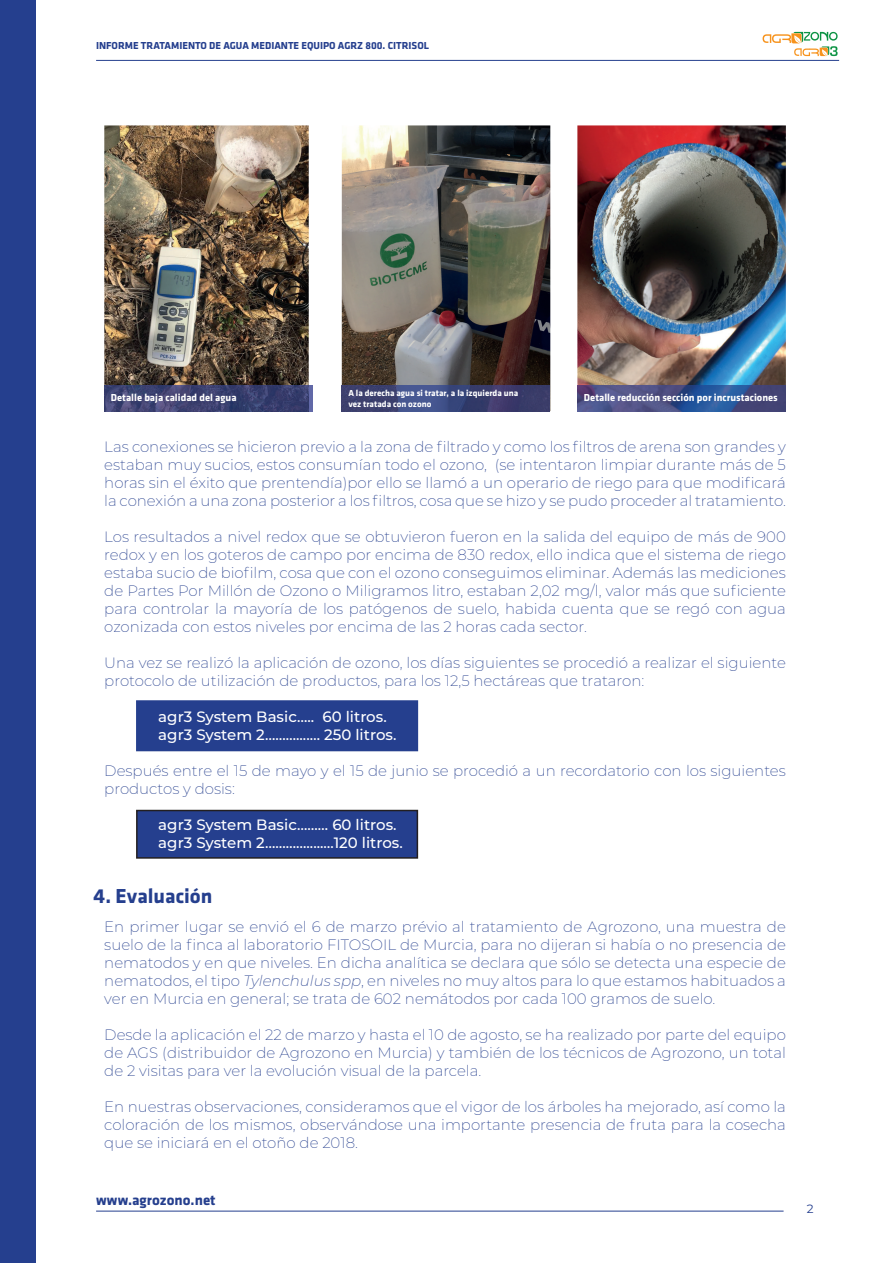
<style>
.page{position:relative;width:893px;height:1263px;background:#fff}
.page>*{position:absolute;margin:0;border:0;box-sizing:border-box;transform-origin:0 0}
.t1{font:700 21px "Klavika";color:#253f8e}
.t2{font:200 15px/18px "Montserrat";color:#253f8e;text-align:justify}
.t3{font:500 15px/18px "Montserrat";color:#fff}
.t4{font:700 15px "Klavika";color:#253f8e}
.t5{font:12px "Montserrat";color:#253f8e}
.t6{font:700 10.5px "Klavika";color:#fff}
.t7{font:700 10.5px "Klavika";color:#253f8e}
.t8{font:700 9px/10.8px "Klavika";color:#fff}
.s1{font-style:italic}
</style>
<div class="page">
<hr style="left:96px;top:60px;width:743px;height:1px;background:#253f8e">
<hr style="left:96px;top:1211px;width:688px;height:1px;background:#253f8e">
<svg style="left:763px;top:32px;width:75px;height:24px"></svg>
<div style="left:0;top:0;width:35px;height:1263px;background:#253f8e"></div>
<div style="left:137px;top:810px;width:280px;height:48px;background:#253f8e"></div>
<div style="left:136px;top:810px;width:282px;height:49px;border:2px solid #231f20"></div>
<div style="left:136px;top:700px;width:282px;height:51px;background:#253f8e;border:2px solid #253f8e"></div>
<img style="left:577px;top:125px;width:209px;height:286px">
<img style="left:342px;top:125px;width:208px;height:260px">
<img style="left:104px;top:125px;width:205px;height:260px">
<img style="left:577px;top:385px;width:208px;height:26px">
<img style="left:342px;top:385px;width:208px;height:26px">
<hr style="left:309px;top:385px;width:3px;height:26px;background:#6168a7">
<img style="left:104px;top:385px;width:205px;height:26px">
<p class="t7" style="left:96px;top:40px;width:334px">INFORME TRATAMIENTO DE AGUA MEDIANTE EQUIPO AGRZ 800. CITRISOL</p>
<p class="t6" style="left:111px;top:392px;width:127px">Detalle baja calidad del agua</p>
<p class="t8" style="left:348px;top:388px;width:171px">A la derecha agua si tratar, a la izquierda una vez tratada con ozono</p>
<p class="t6" style="left:584px;top:392px;width:195px">Detalle reducción sección por incrustaciones</p>
<p class="t2" style="left:104px;top:438px;width:683px">Las conexiones se hicieron previo a la zona de filtrado y como los filtros de arena son grandes y estaban muy sucios, estos consumían todo el ozono, (se intentaron limpiar durante más de 5 horas sin el éxito que prentendía)por ello se llamó a un operario de riego para que modificará la conexión a una zona posterior a los filtros, cosa que se hizo y se pudo proceder al tratamiento.</p>
<p class="t2" style="left:104px;top:528px;width:683px">Los resultados a nivel redox que se obtuvieron fueron en la salida del equipo de más de 900 redox y en los goteros de campo por encima de 830 redox, ello indica que el sistema de riego estaba sucio de biofilm, cosa que con el ozono conseguimos eliminar. Además las mediciones de Partes Por Millón de Ozono o Miligramos litro, estaban 2,02 mg/l, valor más que suficiente para controlar la mayoría de los patógenos de suelo, habida cuenta que se regó con agua ozonizada con estos niveles por encima de las 2 horas cada sector.</p>
<p class="t2" style="left:104px;top:654px;width:683px">Una vez se realizó la aplicación de ozono, los días siguientes se procedió a realizar el siguiente protocolo de utilización de productos, para los 12,5 hectáreas que trataron:</p>
<p class="t3" style="left:158px;top:707px;width:240px">agr3 System Basic….. 60 litros. agr3 System 2………....… 250 litros.</p>
<p class="t2" style="left:104px;top:762px;width:683px">Después entre el 15 de mayo y el 15 de junio se procedió a un recordatorio con los siguientes productos y dosis:</p>
<p class="t3" style="left:158px;top:815px;width:246px">agr3 System Basic……… 60 litros. agr3 System 2………….....…120 litros.</p>
<h1 class="t1" style="left:94px;top:884px;width:120px">4. Evaluación</h1>
<p class="t2" style="left:104px;top:917px;width:683px">En primer lugar se envió el 6 de marzo prévio al tratamiento de Agrozono, una muestra de suelo de la finca al laboratorio FITOSOIL de Murcia, para no dijeran si había o no presencia de nematodos y en que niveles. En dicha analítica se declara que sólo se detecta una especie de nematodos, el tipo <span class="s1">Tylenchulus spp</span>, en niveles no muy altos para lo que estamos habituados a ver en Murcia en general; se trata de 602 nemátodos por cada 100 gramos de suelo.</p>
<p class="t2" style="left:104px;top:1025px;width:683px">Desde la aplicación el 22 de marzo y hasta el 10 de agosto, se ha realizado por parte del equipo de AGS (distribuidor de Agrozono en Murcia) y también de los técnicos de Agrozono, un total de 2 visitas para ver la evolución visual de la parcela.</p>
<p class="t2" style="left:104px;top:1097px;width:683px">En nuestras observaciones, consideramos que el vigor de los árboles ha mejorado, así como la coloración de los mismos, observándose una importante presencia de fruta para la cosecha que se iniciará en el otoño de 2018.</p>
<p class="t4" style="left:96px;top:1192px;width:121px">www.agrozono.net</p>
<p class="t5" style="left:807px;top:1201px;width:8px">2</p>
</div>
